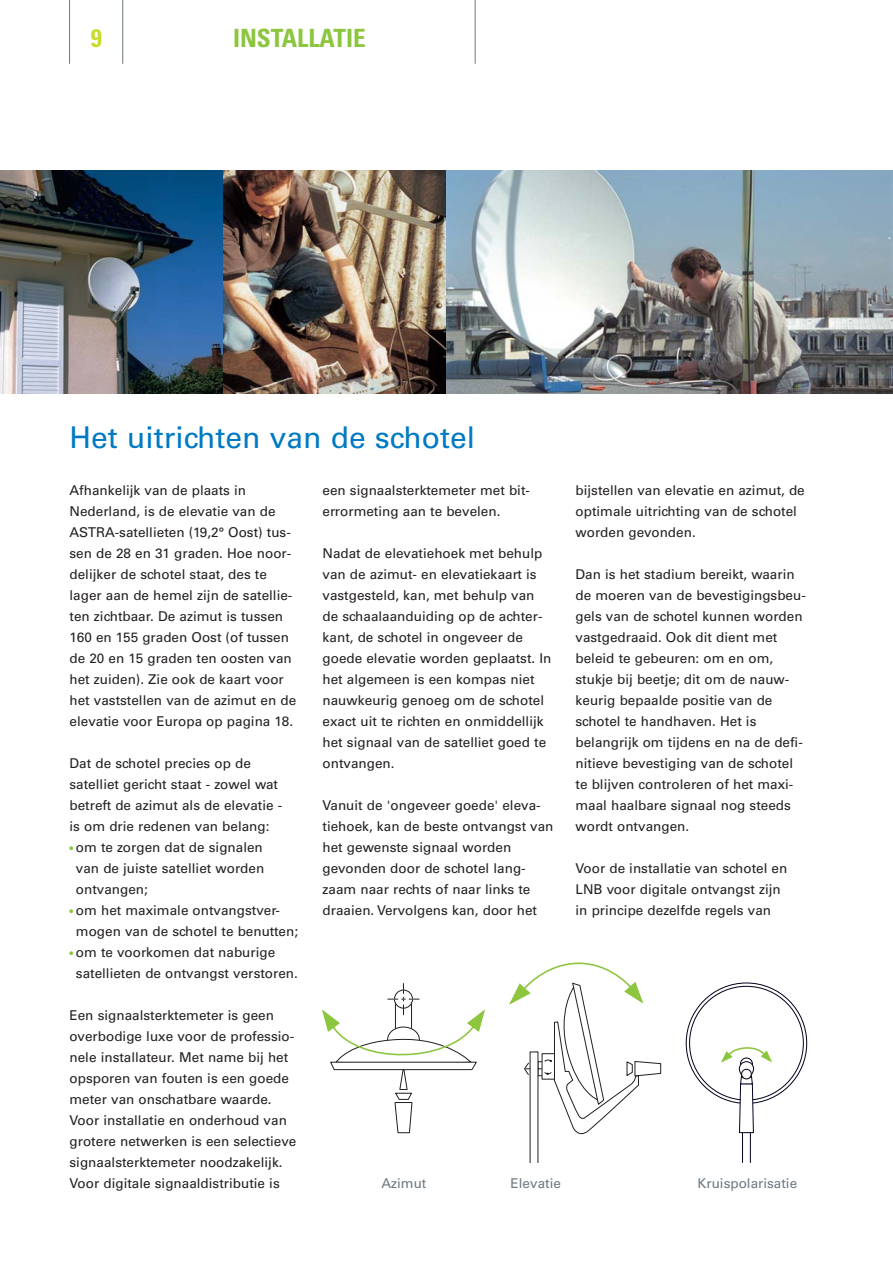
<style>
.page{position:relative;width:893px;height:1263px;background:#fff}
.page>*{position:absolute;margin:0;border:0;box-sizing:border-box;transform-origin:0 0}
.t1{font:30px "Univers";color:#007ac2}
.t2{font:700 condensed 25.2px "Univers";color:#8cc63f}
.t3{font:700 condensed 25.2px "Univers";color:#cadb2a}
.t4{font:13.5px/21px "Univers";color:#231f20}
.t5{font:13.5px "Univers";color:#6d7980}
.s1{font-size:10.5px;color:#8cc63f}
</style>
<div class="page">
<img style="left:0;top:170px;width:892px;height:223px">
<img style="left:223px;top:170px;width:223px;height:223px">
<hr style="left:122px;top:0;width:1px;height:64px;background:#6d7980">
<hr style="left:69px;top:0;width:1px;height:64px;background:#6d7980">
<hr style="left:474px;top:0;width:1px;height:64px;background:#6d7980">
<svg style="left:322px;top:983px;width:163px;height:150px"></svg>
<svg style="left:509px;top:963px;width:152px;height:200px"></svg>
<svg style="left:686px;top:983px;width:120px;height:120px"></svg>
<div style="left:689px;top:986px;width:114px;height:114px;background:#fff;border-radius:50%"></div>
<svg style="left:719px;top:1047px;width:54px;height:116px"></svg>
<div style="left:741px;top:1069px;width:10px;height:10px;background:#fff;border-radius:50%"></div>
<div style="left:741px;top:1069px;width:10px;height:10px;border:1px solid #00011c;border-radius:50%"></div>
<h2 class="t3" style="left:91px;top:29px;width:13px">9</h2>
<h2 class="t2" style="left:233px;top:29px;width:134px">INSTALLATIE</h2>
<h1 class="t1" style="left:70px;top:427px;width:407px">Het uitrichten van de schotel</h1>
<p class="t4" style="left:70px;top:481px;width:228px">Afhankelijk van de plaats in<br>Nederland, is de elevatie van de<br>ASTRA-satellieten (19,2° Oost) tus&shy;sen de 28 en 31 graden. Hoe noor&shy;delijker de schotel staat, des te lager aan de hemel zijn de satellie&shy;ten zichtbaar. De azimut is tussen<br>160 en 155 graden Oost (of tussen de 20 en 15 graden ten oosten van het zuiden). Zie ook de kaart voor het vaststellen van de azimut en de elevatie voor Europa op pagina 18.</p>
<p class="t4" style="left:70px;top:754px;width:214px">Dat de schotel precies op de satelliet gericht staat - zowel wat betreft de azimut als de elevatie - is om drie redenen van belang:</p>
<p class="t4" style="left:76px;top:838px;width:190px;text-align:justify;text-indent:-6px"><span class="s1">•</span> om te zorgen dat de signalen van de juiste satelliet worden ontvangen;</p>
<p class="t4" style="left:76px;top:901px;width:224px;text-indent:-6px"><span class="s1">•</span> om het maximale ontvangstver&shy;mogen van de schotel te benutten;</p>
<p class="t4" style="left:76px;top:943px;width:223px;text-indent:-6px"><span class="s1">•</span> om te voorkomen dat naburige satellieten de ontvangst verstoren.</p>
<p class="t4" style="left:70px;top:1006px;width:228px">Een signaalsterktemeter is geen overbodige luxe voor de professio&shy;nele installateur. Met name bij het opsporen van fouten is een goede meter van onschatbare waarde.<br>Voor installatie en onderhoud van grotere netwerken is een selectieve signaalsterktemeter noodzakelijk.<br>Voor digitale signaaldistributie is</p>
<p class="t4" style="left:322px;top:481px;width:209px">een signaalsterktemeter met bit&shy;errormeting aan te bevelen.</p>
<p class="t4" style="left:322px;top:544px;width:230px">Nadat de elevatiehoek met behulp van de azimut- en elevatiekaart is vastgesteld, kan, met behulp van de schaalaanduiding op de achter&shy;kant, de schotel in ongeveer de goede elevatie worden geplaatst. In het algemeen is een kompas niet nauwkeurig genoeg om de schotel exact uit te richten en onmiddellijk het signaal van de satelliet goed te ontvangen.</p>
<p class="t4" style="left:322px;top:796px;width:232px">Vanuit de 'ongeveer goede' eleva&shy;tiehoek, kan de beste ontvangst van het gewenste signaal worden gevonden door de schotel lang&shy;zaam naar rechts of naar links te draaien. Vervolgens kan, door het</p>
<p class="t4" style="left:575px;top:481px;width:231px">bijstellen van elevatie en azimut, de optimale uitrichting van de schotel worden gevonden.</p>
<p class="t4" style="left:575px;top:565px;width:232px">Dan is het stadium bereikt, waarin de moeren van de bevestigingsbeu&shy;gels van de schotel kunnen worden vastgedraaid. Ook dit dient met beleid te gebeuren: om en om, stukje bij beetje; dit om de nauw&shy;keurig bepaalde positie van de schotel te handhaven. Het is belangrijk om tijdens en na de defi&shy;nitieve bevestiging van de schotel te blijven controleren of het maxi&shy;maal haalbare signaal nog steeds wordt ontvangen.</p>
<p class="t4" style="left:575px;top:859px;width:213px">Voor de installatie van schotel en<br>LNB voor digitale ontvangst zijn in principe dezelfde regels van</p>
<p class="t5" style="left:381px;top:1179px;width:46px">Azimut</p>
<p class="t5" style="left:510px;top:1179px;width:52px">Elevatie</p>
<p class="t5" style="left:697px;top:1179px;width:101px">Kruispolarisatie</p>
</div>
